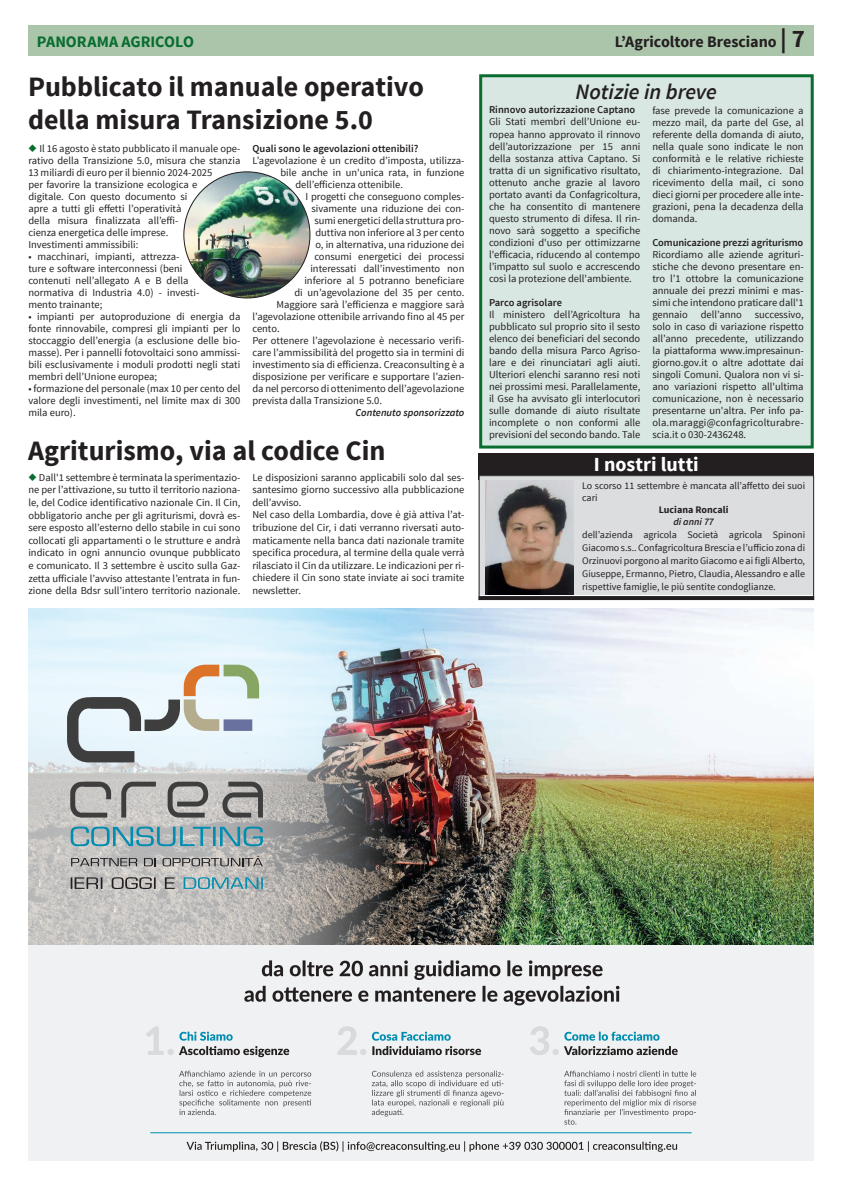
<style>
.page{position:relative;width:842px;height:1191px;background:#fff}
.page>*{position:absolute;margin:0;border:0;box-sizing:border-box;transform-origin:0 0}
.TITOLI_articoli_BIG{font:700 28px/33.6px "Source Sans Pro";color:#231f20}
.Testo_lungo{font:italic 600 22px "Source Sans Pro";color:#231f20}
.TITOLO_LUTTO{font:700 20px "Source Sans Pro";color:#fff}
.t1{font:700 16px "Source Sans Pro";letter-spacing:-.005em;color:#231f20}
.t2{font:700 16px "Source Sans Pro";letter-spacing:-.005em;color:#086d2f}
.Testo_lungo-2{font:10.5px/12px "Source Sans Pro";color:#231f20;text-align:justify}
.Testo_lungo-3{font:600 10.5px "Source Sans Pro";color:#231f20}
.Didascalia{font:italic 600 10.5px "Source Sans Pro";color:#231f20}
.Testo_lutto{font:10px/13px "Source Sans Pro";color:#231f20}
.Testo_lutto_Grassetto{font:700 10px "Source Sans Pro";color:#231f20}
.Testo_lutto_Corsivo{font:italic 600 10px "Source Sans Pro";color:#231f20}
.s1{font-size:25px}
.s2{color:#086d2f}
</style>
<div class="page">
<div style="left:28px;top:26px;width:786px;height:30px;background:#abc5ab"></div>
<div style="left:479px;top:74px;width:335px;height:374px;background:#d9e7e2;border:3px solid #086d2f"></div>
<div style="left:478px;top:453px;width:336px;height:27px;background:#231f20"></div>
<div style="left:479px;top:475px;width:335px;height:120px;background:#dcdddf"></div>
<div style="left:479px;top:475px;width:335px;height:125px;border:1px solid #231f20"></div>
<svg style="left:479px;top:596px;width:335px;height:4px"></svg>
<div style="left:28px;top:608px;width:786px;height:553px;background:#f0f1f2"></div>
<img style="left:395px;top:608px;width:419px;height:336px">
<svg style="left:28px;top:608px;width:367px;height:336px"></svg>
<svg style="left:244px;top:960px;width:375px;height:45px"></svg>
<svg style="left:372px;top:1046px;width:109px;height:9px"></svg>
<svg style="left:372px;top:1031px;width:79px;height:9px"></svg>
<svg style="left:146px;top:1027px;width:143px;height:30px"></svg>
<svg style="left:337px;top:1026px;width:29px;height:29px"></svg>
<svg style="left:530px;top:1026px;width:148px;height:29px"></svg>
<svg style="left:179px;top:1070px;width:132px;height:45px"></svg>
<svg style="left:372px;top:1070px;width:131px;height:46px"></svg>
<svg style="left:564px;top:1070px;width:132px;height:54px"></svg>
<svg style="left:186px;top:1141px;width:491px;height:10px"></svg>
<hr style="left:150px;top:1132px;width:542px;height:1px;background:#008db0">
<svg style="left:121px;top:781px;width:35px;height:36px"></svg>
<svg style="left:168px;top:781px;width:40px;height:36px"></svg>
<svg style="left:222px;top:781px;width:41px;height:36px"></svg>
<svg style="left:70px;top:782px;width:41px;height:35px"></svg>
<svg style="left:71px;top:826px;width:192px;height:20px;background:#81abb6"></svg>
<svg style="left:66px;top:664px;width:193px;height:100px"></svg>
<svg style="left:71px;top:858px;width:66px;height:8px"></svg>
<svg style="left:144px;top:858px;width:12px;height:8px"></svg>
<svg style="left:163px;top:855px;width:100px;height:11px"></svg>
<svg style="left:184px;top:877px;width:79px;height:12px"></svg>
<svg style="left:71px;top:877px;width:104px;height:12px"></svg>
<img style="left:485px;top:480px;width:89px;height:114px">
<img style="left:184px;top:172px;width:126px;height:126px;border-radius:63px">
<p class="t2" style="left:37px;top:32px;width:159px">PANORAMA AGRICOLO</p>
<p class="t1" style="left:615px;top:32px;width:192px">L’Agricoltore Bresciano <span class="s1">| 7</span></p>
<p class="Testo_lungo" style="left:575px;top:78px;width:143px">Notizie in breve</p>
<p class="Testo_lungo-3" style="left:489px;top:103px;width:148px">Rinnovo autorizzazione Captano</p>
<p class="Testo_lungo-2" style="left:489px;top:116px;width:153px">Gli Stati membri dell’Unione eu&shy;ropea hanno approvato il rinnovo dell’autorizzazione per 15 anni della sostanza attiva Captano. Si tratta di un significativo risultato, ottenuto anche grazie al lavoro portato avanti da Confagricoltura, che ha consentito di mantenere questo strumento di difesa. Il rin&shy;novo sarà soggetto a specifiche condizioni d'uso per ottimizzarne l'efficacia, riducendo al contempo l’impatto sul suolo e accrescendo così la protezione dell'ambiente.</p>
<p class="Testo_lungo-3" style="left:489px;top:295px;width:75px">Parco agrisolare</p>
<p class="Testo_lungo-2" style="left:489px;top:308px;width:153px">Il ministero dell’Agricoltura ha pubblicato sul proprio sito il sesto elenco dei beneficiari del secondo bando della misura Parco Agriso&shy;lare e dei rinunciatari agli aiuti.<br>Ulteriori elenchi saranno resi noti nei prossimi mesi. Parallelamente, il Gse ha avvisato gli interlocutori sulle domande di aiuto risultate incomplete o non conformi alle previsioni del secondo bando. Tale</p>
<p class="TITOLI_articoli_BIG" style="left:28px;top:71px;width:397px">Pubblicato il manuale operativo della misura Transizione 5.0</p>
<p class="Testo_lungo-2" style="left:28px;top:143px;width:214px;text-align:left"><span class="s2">◆</span> Il 16 agosto è stato pubblicato il manuale ope&shy;rativo della Transizione 5.0, misura che stanzia 13 miliardi di euro per il biennio 2024-2025<br>per favorire la transizione ecologica e<br>digitale. Con questo documento si<br>apre a tutti gli effetti l’operatività<br>della misura finalizzata all’effi-<br>cienza energetica delle imprese.</p>
<p class="Testo_lungo-2" style="left:28px;top:239px;width:112px">Investimenti ammissibili:</p>
<p class="Testo_lungo-2" style="left:28px;top:251px;width:173px;text-align:left">• macchinari, impianti, attrezza&shy;ture e software interconnessi (beni contenuti nell’allegato A e B della normativa di Industria 4.0) - investi&shy;mento trainante;</p>
<p class="Testo_lungo-2" style="left:28px;top:311px;width:214px">• impianti per autoproduzione di energia da fonte rinnovabile, compresi gli impianti per lo stoccaggio dell’energia (a esclusione delle bio&shy;masse). Per i pannelli fotovoltaici sono ammissi&shy;bili esclusivamente i moduli prodotti negli stati membri dell’Unione europea;</p>
<p class="Testo_lungo-2" style="left:28px;top:383px;width:214px">• formazione del personale (max 10 per cento del valore degli investimenti, nel limite max di 300 mila euro).</p>
<p class="Testo_lungo-2" style="left:652px;top:104px;width:153px">fase prevede la comunicazione a mezzo mail, da parte del Gse, al referente della domanda di aiuto, nella quale sono indicate le non conformità e le relative richieste di chiarimento-integrazione. Dal ricevimento della mail, ci sono dieci giorni per procedere alle inte&shy;grazioni, pena la decadenza della domanda.</p>
<p class="Testo_lungo-3" style="left:652px;top:235px;width:152px">Comunicazione prezzi agriturismo</p>
<p class="Testo_lungo-2" style="left:652px;top:248px;width:153px">Ricordiamo alle aziende agrituri&shy;stiche che devono presentare en&shy;tro l’1 ottobre la comunicazione annuale dei prezzi minimi e mas&shy;simi che intendono praticare dall'1 gennaio dell’anno successivo, solo in caso di variazione rispetto all’anno precedente, utilizzando la piattaforma www.impresainun&shy;giorno.gov.it o altre adottate dai singoli Comuni. Qualora non vi si&shy;ano variazioni rispetto all'ultima comunicazione, non è necessario presentarne un'altra. Per info pa&shy;ola.maraggi@confagricolturabre&shy;scia.it o 030-2436248.</p>
<p class="Testo_lungo-3" style="left:252px;top:142px;width:167px">Quali sono le agevolazioni ottenibili?</p>
<p class="Testo_lungo-2" style="left:252px;top:154px;width:213px">L’agevolazione è un credito d’imposta, utilizza-</p>
<p class="Testo_lungo-2" style="left:280px;top:166px;width:186px">bile anche in un'unica rata, in funzione</p>
<p class="Testo_lungo-2" style="left:295px;top:178px;width:109px">dell’efficienza ottenibile.</p>
<p class="Testo_lungo-2" style="left:305px;top:190px;width:161px">I progetti che conseguono comples-</p>
<p class="Testo_lungo-2" style="left:311px;top:202px;width:154px">sivamente una riduzione dei con-</p>
<p class="Testo_lungo-2" style="left:314px;top:214px;width:152px">sumi energetici della struttura pro-</p>
<p class="Testo_lungo-2" style="left:315px;top:226px;width:151px">duttiva non inferiore al 3 per cento</p>
<p class="Testo_lungo-2" style="left:315px;top:238px;width:151px">o, in alternativa, una riduzione dei</p>
<p class="Testo_lungo-2" style="left:314px;top:250px;width:152px">consumi energetici dei processi</p>
<p class="Testo_lungo-2" style="left:310px;top:262px;width:156px">interessati dall’investimento non</p>
<p class="Testo_lungo-2" style="left:304px;top:274px;width:162px">inferiore al 5 potranno beneficiare</p>
<p class="Testo_lungo-2" style="left:294px;top:286px;width:172px">di un’agevolazione del 35 per cento.</p>
<p class="Testo_lungo-2" style="left:276px;top:298px;width:190px">Maggiore sarà l’efficienza e maggiore sarà</p>
<p class="Testo_lungo-2" style="left:252px;top:310px;width:213px">l’agevolazione ottenibile arrivando fino al 45 per</p>
<p class="Testo_lungo-2" style="left:252px;top:322px;width:29px">cento.</p>
<p class="Testo_lungo-2" style="left:252px;top:334px;width:213px">Per ottenere l’agevolazione è necessario verifi&shy;care l’ammissibilità del progetto sia in termini di investimento sia di efficienza. Creaconsulting è a disposizione per verificare e supportare l’azien&shy;da nel percorso di ottenimento dell’agevolazione prevista dalla Transizione 5.0.</p>
<p class="Didascalia" style="left:355px;top:406px;width:111px">Contenuto sponsorizzato</p>
<p class="TITOLI_articoli_BIG" style="left:28px;top:435px;width:359px">Agriturismo, via al codice Cin</p>
<p class="Testo_lungo-2" style="left:28px;top:471px;width:214px;line-height:12.6px"><span class="s2">◆</span> Dall'1 settembre è terminata la sperimentazio&shy;ne per l’attivazione, su tutto il territorio naziona&shy;le, del Codice identificativo nazionale Cin. Il Cin, obbligatorio anche per gli agriturismi, dovrà es&shy;sere esposto all’esterno dello stabile in cui sono collocati gli appartamenti o le strutture e andrà indicato in ogni annuncio ovunque pubblicato e comunicato. Il 3 settembre è uscito sulla Gaz&shy;zetta ufficiale l’avviso attestante l’entrata in fun&shy;zione della Bdsr sull’intero territorio nazionale.</p>
<p class="Testo_lungo-2" style="left:252px;top:471px;width:214px;line-height:12.6px">Le disposizioni saranno applicabili solo dal ses&shy;santesimo giorno successivo alla pubblicazione dell’avviso.</p>
<p class="TITOLO_LUTTO" style="left:594px;top:452px;width:106px">I nostri lutti</p>
<p class="Testo_lutto" style="left:582px;top:480px;width:224px;line-height:12px">Lo scorso 11 settembre è mancata all’affetto dei suoi cari</p>
<p class="Testo_lutto_Grassetto" style="left:659px;top:503px;width:71px">Luciana Roncali</p>
<p class="Testo_lutto_Corsivo" style="left:673px;top:515px;width:42px">di anni 77</p>
<p class="Testo_lutto" style="left:582px;top:528px;width:224px;text-align:justify">dell’azienda agricola Società agricola Spinoni Giacomo s.s.. Confagricoltura Brescia e l’ufficio zona di Orzinuovi porgono al marito Giacomo e ai figli Alberto, Giuseppe, Ermanno, Pietro, Claudia, Alessandro e alle rispettive famiglie, le più sentite condoglianze.</p>
<p class="Testo_lungo-2" style="left:252px;top:509px;width:214px;line-height:12.6px">Nel caso della Lombardia, dove è già attiva l’at&shy;tribuzione del Cir, i dati verranno riversati auto&shy;maticamente nella banca dati nazionale tramite specifica procedura, al termine della quale verrà rilasciato il Cin da utilizzare. Le indicazioni per ri&shy;chiedere il Cin sono state inviate ai soci tramite newsletter.</p>
</div>
